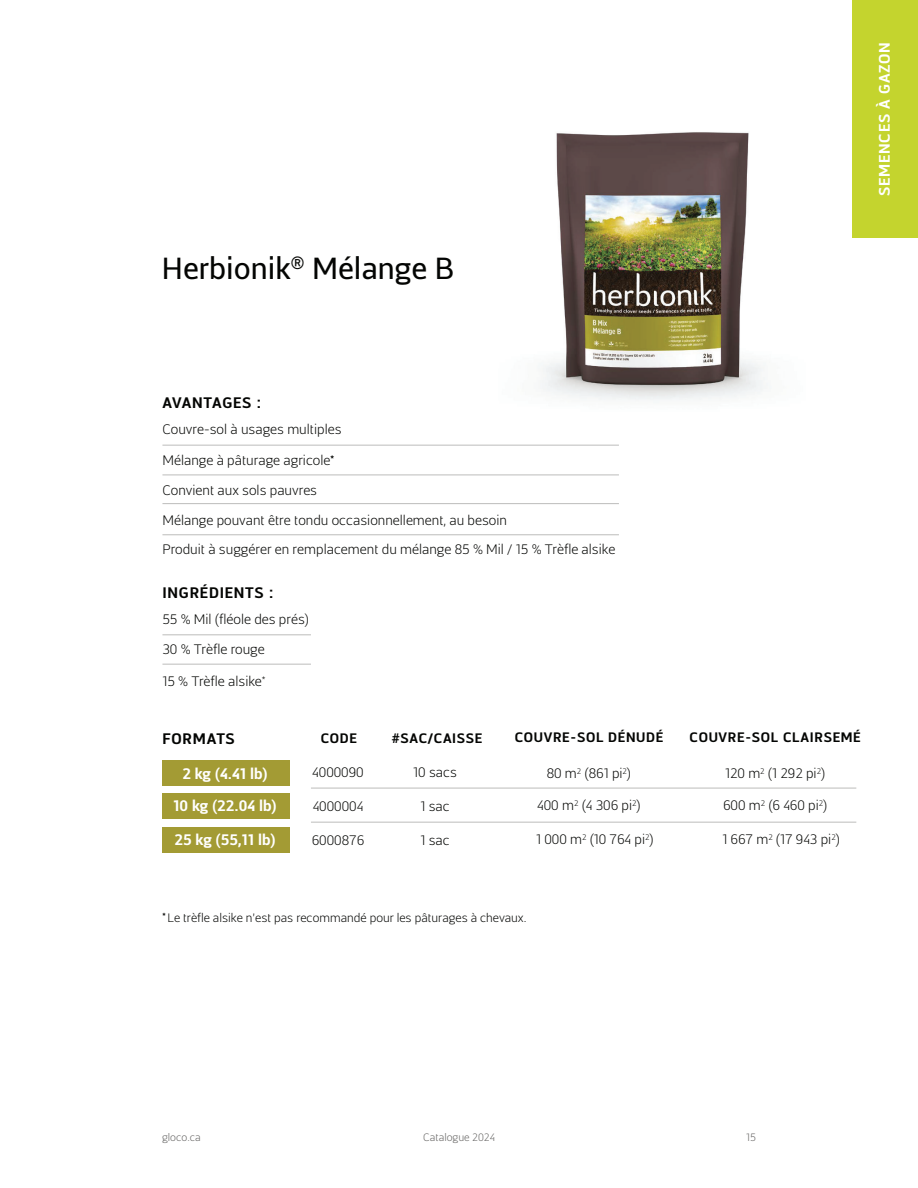
<style>
.page{position:relative;width:918px;height:1188px;background:#fff}
.page>*{position:absolute;margin:0;border:0;box-sizing:border-box;transform-origin:0 0}
.t1{font:30px "Centuma";color:#040503}
.t2{font:700 15px/32.8px "Centuma";color:#fff;text-align:center}
.t3{font:700 15px "Centuma";letter-spacing:.05em;color:#040503}
.t4{font:700 15px "Centuma";letter-spacing:.05em;color:#fff}
.t5{font:300 13.5px/29.7px "Centuma";color:#040503}
.t6{font:700 13.5px "Centuma";letter-spacing:.05em;color:#040503}
.t7{font:300 12px "Centuma";color:#040503}
.t8{font:300 10.5px "Centuma";color:#646362}
</style>
<div class="page">
<img style="left:540px;top:132px;width:228px;height:269px">
<div style="left:162px;top:760px;width:128px;height:26px;background:#a39b34"></div>
<div style="left:162px;top:793px;width:128px;height:26px;background:#a39b34"></div>
<div style="left:162px;top:827px;width:128px;height:26px;background:#a39b34"></div>
<hr style="left:162px;top:445px;width:457px;height:1px;background:#bcbcbb">
<hr style="left:162px;top:475px;width:457px;height:1px;background:#bcbcbb">
<hr style="left:162px;top:503px;width:457px;height:1px;background:#bcbcbb">
<hr style="left:162px;top:534px;width:457px;height:1px;background:#bcbcbb">
<hr style="left:162px;top:634px;width:149px;height:1px;background:#bcbcbb">
<hr style="left:162px;top:664px;width:149px;height:1px;background:#bcbcbb">
<hr style="left:311px;top:788px;width:545px;height:1px;background:#bcbcbb">
<hr style="left:311px;top:822px;width:545px;height:1px;background:#bcbcbb">
<div style="left:853px;top:0;width:65px;height:238px;background:#c4d42e"></div>
<h1 class="t1" style="left:162px;top:251px;width:293px">Herbionik<sup>®</sup> Mélange B</h1>
<p class="t4" style="left:876px;top:196px;width:155px;rotate:-90deg">SEMENCES À GAZON</p>
<p class="t3" style="left:162px;top:394px;width:100px">AVANTAGES :</p>
<p class="t5" style="left:162px;top:415px;width:181px">Couvre-sol à usages multiples</p>
<p class="t5" style="left:162px;top:446px;width:173px">Mélange à pâturage agricole<sup>*</sup></p>
<p class="t5" style="left:162px;top:476px;width:346px">Convient aux sols pauvres<br>Mélange pouvant être tondu occasionnellement, au besoin</p>
<p class="t5" style="left:162px;top:535px;width:454px">Produit à suggérer en remplacement du mélange 85 % Mil / 15 % Trèfle alsike</p>
<p class="t3" style="left:162px;top:584px;width:112px">INGRÉDIENTS :</p>
<p class="t5" style="left:162px;top:606px;width:148px">55 % Mil (fléole des prés)<br>30 % Trèfle rouge</p>
<p class="t5" style="left:162px;top:667px;width:105px">15 % Trèfle alsike<sup>*</sup></p>
<p class="t3" style="left:162px;top:730px;width:74px">FORMATS</p>
<p class="t6" style="left:321px;top:730px;width:38px">CODE</p>
<p class="t6" style="left:392px;top:730px;width:92px">#SAC/CAISSE</p>
<p class="t6" style="left:515px;top:730px;width:150px">COUVRE-SOL DÉNUDÉ</p>
<p class="t6" style="left:690px;top:730px;width:173px">COUVRE-SOL CLAIRSEMÉ</p>
<p class="t2" style="left:173px;top:757px;width:105px">2 kg (4.41 lb)<br>10 kg (22.04 lb)</p>
<p class="t2" style="left:175px;top:824px;width:103px">25 kg (55,11 lb)</p>
<p class="t5" style="left:312px;top:759px;width:53px">4000090</p>
<p class="t5" style="left:413px;top:759px;width:45px">10 sacs</p>
<p class="t5" style="left:313px;top:792px;width:52px">4000004</p>
<p class="t5" style="left:312px;top:826px;width:54px">6000876</p>
<p class="t5" style="left:420px;top:792px;width:31px">1 sac</p>
<p class="t5" style="left:420px;top:826px;width:31px">1 sac</p>
<p class="t5" style="left:547px;top:759px;width:86px">80 m<sup>2</sup> (861 pi<sup>2</sup>)</p>
<p class="t5" style="left:725px;top:759px;width:102px">120 m<sup>2</sup> (1 292 pi<sup>2</sup>)</p>
<p class="t5" style="left:537px;top:791px;width:105px">400 m<sup>2</sup> (4 306 pi<sup>2</sup>)</p>
<p class="t5" style="left:536px;top:825px;width:119px">1 000 m<sup>2</sup> (10 764 pi<sup>2</sup>)</p>
<p class="t5" style="left:723px;top:791px;width:106px">600 m<sup>2</sup> (6 460 pi<sup>2</sup>)</p>
<p class="t5" style="left:722px;top:825px;width:119px">1 667 m<sup>2</sup> (17 943 pi<sup>2</sup>)</p>
<p class="t7" style="left:162px;top:912px;width:366px"><sup>*</sup> Le trèfle alsike n’est pas recommandé pour les pâturages à chevaux.</p>
<p class="t8" style="left:162px;top:1133px;width:40px">gloco.ca</p>
<p class="t8" style="left:423px;top:1133px;width:73px">Catalogue 2024</p>
<p class="t8" style="left:746px;top:1133px;width:11px">15</p>
</div>
